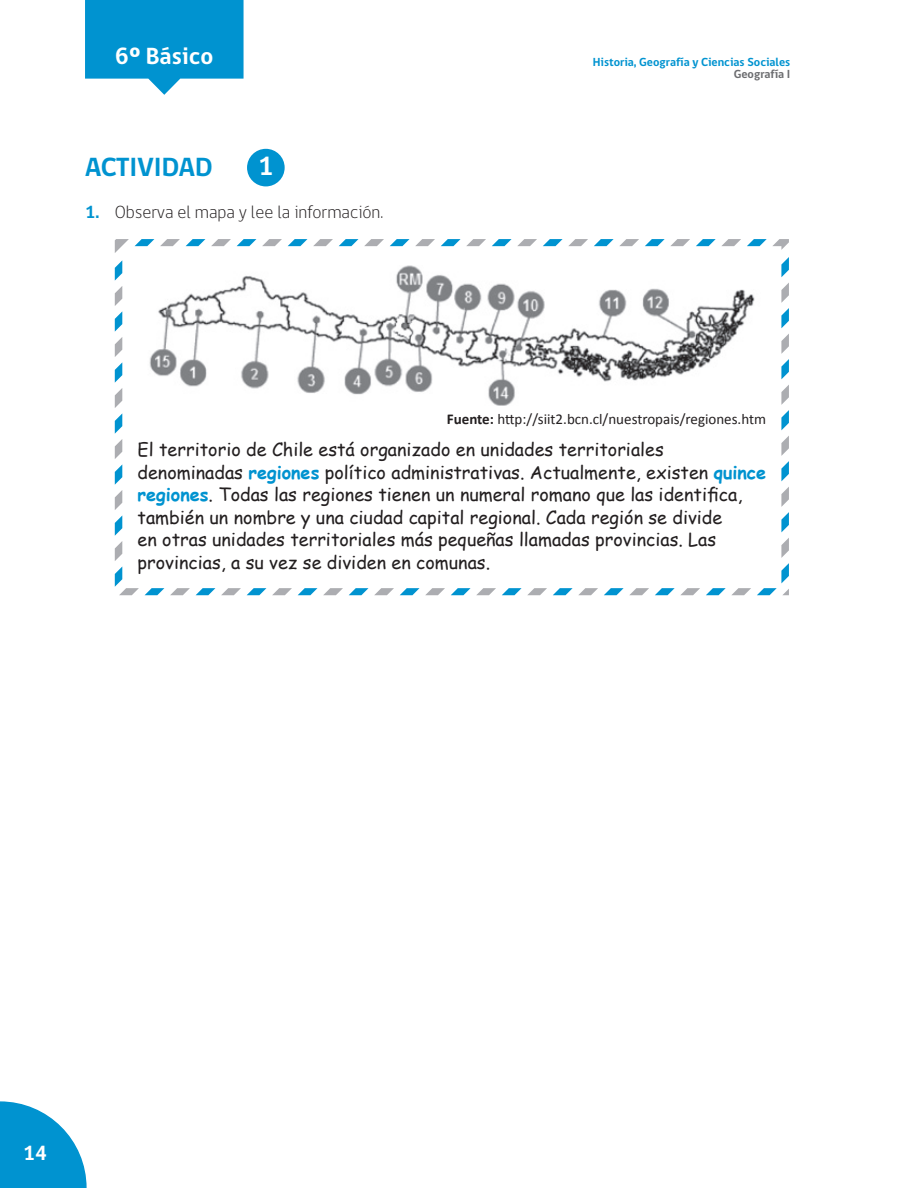
<style>
.page{position:relative;width:918px;height:1188px;background:#fff}
.page>*{position:absolute;margin:0;border:0;box-sizing:border-box;transform-origin:0 0}
.t1{font:700 27px "gob CL";color:#0093d0}
.t2{font:700 27px "gob CL";color:#fff}
.t3{font:700 24px "gob CL";color:#fff}
.t4{font:700 21px "gob CL";color:#fff}
.t5{font:18px/22.5px "Comic Sans MS";color:#231f20}
.t6{font:300 18px "gob CL";color:#231f20}
.t7{font:15px "Calibri";color:#231f20}
.t8{font:700 12px "gob CL";color:#0093d0}
.t9{font:700 12px "gob CL";color:#6c6d70}
.s1{font-weight:700;color:#0093d0}
.s2{font-weight:700}
</style>
<div class="page">
<svg style="left:0;top:1101px;width:87px;height:87px"></svg>
<svg style="left:85px;top:0;width:159px;height:95px"></svg>
<div style="left:247px;top:149px;width:38px;height:37px;background:#0093d0;border-radius:50%"></div>
<img style="left:149px;top:266px;width:606px;height:139px">
<svg style="left:364px;top:239px;width:20px;height:7px"></svg>
<svg style="left:313px;top:239px;width:20px;height:7px"></svg>
<svg style="left:262px;top:239px;width:20px;height:7px"></svg>
<svg style="left:211px;top:239px;width:20px;height:7px"></svg>
<svg style="left:160px;top:239px;width:20px;height:7px"></svg>
<svg style="left:115px;top:239px;width:14px;height:14px"></svg>
<svg style="left:170px;top:588px;width:20px;height:7px"></svg>
<svg style="left:221px;top:588px;width:20px;height:7px"></svg>
<svg style="left:272px;top:588px;width:20px;height:7px"></svg>
<svg style="left:323px;top:588px;width:20px;height:7px"></svg>
<svg style="left:747px;top:239px;width:42px;height:11px"></svg>
<svg style="left:696px;top:239px;width:45px;height:7px"></svg>
<svg style="left:645px;top:239px;width:45px;height:7px"></svg>
<svg style="left:594px;top:239px;width:45px;height:7px"></svg>
<svg style="left:543px;top:239px;width:45px;height:7px"></svg>
<svg style="left:492px;top:239px;width:45px;height:7px"></svg>
<svg style="left:441px;top:239px;width:45px;height:7px"></svg>
<svg style="left:390px;top:239px;width:45px;height:7px"></svg>
<svg style="left:339px;top:239px;width:19px;height:7px"></svg>
<svg style="left:288px;top:239px;width:19px;height:7px"></svg>
<svg style="left:237px;top:239px;width:19px;height:7px"></svg>
<svg style="left:186px;top:239px;width:19px;height:7px"></svg>
<svg style="left:135px;top:239px;width:19px;height:7px"></svg>
<svg style="left:145px;top:588px;width:19px;height:7px"></svg>
<svg style="left:196px;top:588px;width:19px;height:7px"></svg>
<svg style="left:247px;top:588px;width:19px;height:7px"></svg>
<svg style="left:298px;top:588px;width:19px;height:7px"></svg>
<svg style="left:349px;top:588px;width:45px;height:7px"></svg>
<svg style="left:400px;top:588px;width:45px;height:7px"></svg>
<svg style="left:451px;top:588px;width:45px;height:7px"></svg>
<svg style="left:502px;top:588px;width:45px;height:7px"></svg>
<svg style="left:553px;top:588px;width:45px;height:7px"></svg>
<svg style="left:604px;top:588px;width:45px;height:7px"></svg>
<svg style="left:655px;top:588px;width:45px;height:7px"></svg>
<svg style="left:706px;top:588px;width:45px;height:7px"></svg>
<svg style="left:757px;top:538px;width:32px;height:57px"></svg>
<svg style="left:781px;top:257px;width:8px;height:20px"></svg>
<svg style="left:781px;top:385px;width:8px;height:45px"></svg>
<svg style="left:781px;top:487px;width:8px;height:45px"></svg>
<svg style="left:781px;top:334px;width:8px;height:45px"></svg>
<svg style="left:781px;top:436px;width:8px;height:45px"></svg>
<svg style="left:781px;top:283px;width:8px;height:45px"></svg>
<svg style="left:115px;top:260px;width:24px;height:335px"></svg>
<h2 class="t3" style="left:115px;top:40px;width:99px">6º Básico</h2>
<h1 class="t1" style="left:85px;top:148px;width:129px">ACTIVIDAD</h1>
<h1 class="t2" style="left:258px;top:148px;width:17px">1</h1>
<p class="t6" style="left:85px;top:200px;width:300px"><span class="s1">1.</span> Observa el mapa y lee la información.</p>
<p class="t8" style="left:593px;top:54px;width:199px">Historia, Geografía y Ciencias Sociales</p>
<p class="t9" style="left:734px;top:66px;width:58px">Geografía I</p>
<p class="t7" style="left:447px;top:409px;width:321px"><span class="s2">Fuente:</span> http://siit2.bcn.cl/nuestropais/regiones.htm</p>
<p class="t5" style="left:138px;top:438px;width:630px">El territorio de Chile está organizado en unidades territoriales denominadas <span class="s1">regiones</span> político administrativas. Actualmente, existen <span class="s1">quince regiones</span>. Todas las regiones tienen un numeral romano que las identifica, también un nombre y una ciudad capital regional. Cada región se divide<br>en otras unidades territoriales más pequeñas llamadas provincias. Las provincias, a su vez se dividen en comunas.</p>
<p class="t4" style="left:23px;top:1139px;width:26px">14</p>
</div>
